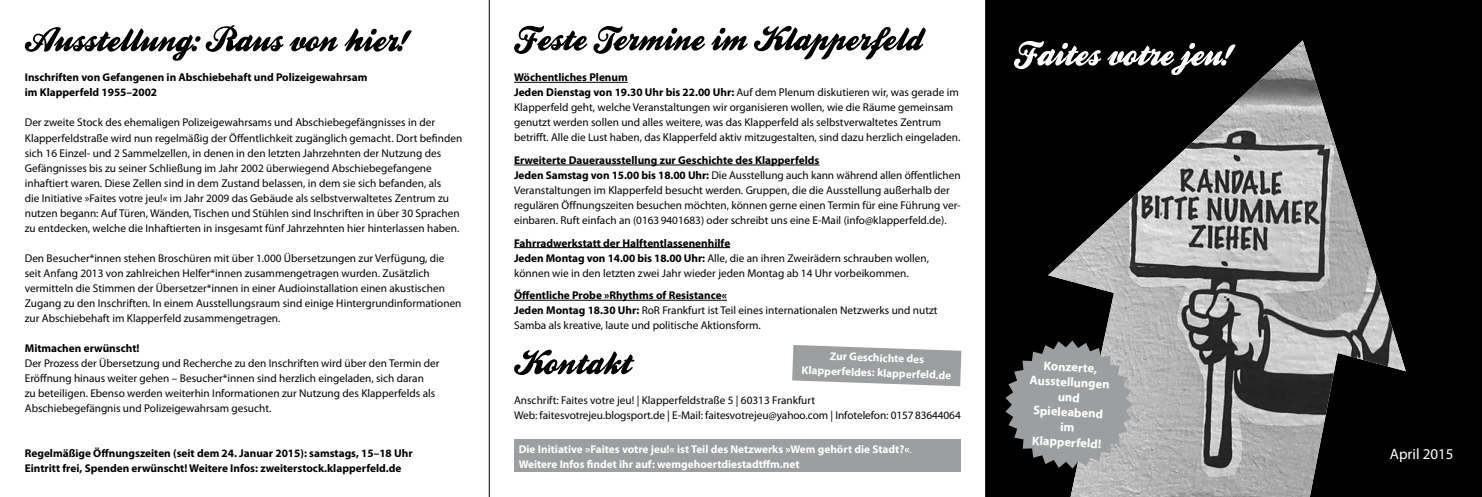
<style>
.page{position:relative;width:1482px;height:497px;background:#fff}
.page>*{position:absolute;margin:0;border:0;box-sizing:border-box;transform-origin:0 0}
.t1{font:15px "Myriad Pro";color:#fff}
.t2{font:700 12.5px/15px "Myriad Pro";color:#fff;text-align:center}
.Copy{font:11.25px/15px "Myriad Pro";color:#000}
.Copy-2{font:700 11.25px/15px "Myriad Pro";color:#000}
.Copy-3{font:700 11.25px/15px "Myriad Pro";color:#fff}
.s1{font-weight:700}
.s2{font-weight:400}
</style>
<div class="page">
<div style="left:985px;top:0;width:496px;height:496px;background:#000"></div>
<svg style="left:1014px;top:41px;width:34px;height:29px"></svg>
<img style="left:1048px;top:40px;width:357px;height:456px">
<hr style="left:514px;top:82px;width:113px;height:1px;background:#000">
<hr style="left:514px;top:164px;width:305px;height:1px;background:#000">
<hr style="left:514px;top:247px;width:216px;height:1px;background:#000">
<hr style="left:514px;top:299px;width:213px;height:1px;background:#000">
<svg style="left:514px;top:26px;width:411px;height:33px"></svg>
<svg style="left:514px;top:349px;width:120px;height:25px"></svg>
<div style="left:514px;top:439px;width:446px;height:32px;background:#9c9e9f"></div>
<svg style="left:792px;top:345px;width:169px;height:41px;background:#a9abac"></svg>
<svg style="left:25px;top:25px;width:386px;height:36px"></svg>
<svg style="left:1005px;top:340px;width:127px;height:128px"></svg>
<hr style="left:489px;top:0;width:1px;height:496px;background:#000">
<p class="Copy-2" style="left:25px;top:70px;width:344px">Inschriften von Gefangenen in Abschiebehaft und Polizeigewahrsam im Klapperfeld 1955–2002</p>
<p class="Copy" style="left:25px;top:115px;width:439px">Der zweite Stock des ehemaligen Polizeigewahrsams und Abschiebegefängnisses in der Klapperfeldstraße wird nun regelmäßig der Öffentlichkeit zugänglich gemacht. Dort befinden sich 16 Einzel- und 2 Sammelzellen, in denen in den letzten Jahrzehnten der Nutzung des Gefängnisses bis zu seiner Schließung im Jahr 2002 überwiegend Abschiebegefangene inhaftiert waren. Diese Zellen sind in dem Zustand belassen, in dem sie sich befanden, als<br>die Initiative »Faites votre jeu!« im Jahr 2009 das Gebäude als selbstverwaltetes Zentrum zu nutzen begann: Auf Türen, Wänden, Tischen und Stühlen sind Inschriften in über 30 Sprachen zu entdecken, welche die Inhaftierten in insgesamt fünf Jahrzehnten hier hinterlassen haben.</p>
<p class="Copy" style="left:25px;top:250px;width:438px">Den Besucher*innen stehen Broschüren mit über 1.000 Übersetzungen zur Verfügung, die seit Anfang 2013 von zahlreichen Helfer*innen zusammengetragen wurden. Zusätzlich vermitteln die Stimmen der Übersetzer*innen in einer Audioinstallation einen akustischen Zugang zu den Inschriften. In einem Ausstellungsraum sind einige Hintergrundinformationen zur Abschiebehaft im Klapperfeld zusammengetragen.</p>
<p class="Copy-2" style="left:25px;top:340px;width:116px">Mitmachen erwünscht!</p>
<p class="Copy" style="left:25px;top:355px;width:416px">Der Prozess der Übersetzung und Recherche zu den Inschriften wird über den Termin der Eröffnung hinaus weiter gehen – Besucher*innen sind herzlich eingeladen, sich daran<br>zu beteiligen. Ebenso werden weiterhin Informationen zur Nutzung des Klapperfelds als Abschiebegefängnis und Polizeigewahrsam gesucht.</p>
<p class="Copy-2" style="left:25px;top:445px;width:389px">Regelmäßige Öffnungszeiten (seit dem 24. Januar 2015): samstags, 15–18 Uhr</p>
<p class="Copy-2" style="left:25px;top:460px;width:378px">Eintritt frei, Spenden erwünscht! Weitere Infos: zweiterstock.klapperfeld.de</p>
<p class="Copy-2" style="left:514px;top:69px;width:115px">Wöchentliches Plenum</p>
<p class="Copy" style="left:514px;top:85px;width:448px"><span class="s1">Jeden Dienstag von 19.30 Uhr bis 22.00 Uhr:</span> Auf dem Plenum diskutieren wir, was gerade im Klapperfeld geht, welche Veranstaltungen wir organisieren wollen, wie die Räume gemeinsam genutzt werden sollen und alles weitere, was das Klapperfeld als selbstverwaltetes Zentrum betrifft. Alle die Lust haben, das Klapperfeld aktiv mitzugestalten, sind dazu herzlich eingeladen.</p>
<p class="Copy-2" style="left:514px;top:152px;width:307px">Erweiterte Dauerausstellung zur Geschichte des Klapperfelds</p>
<p class="Copy" style="left:514px;top:167px;width:448px"><span class="s1">Jeden Samstag von 15.00 bis 18.00 Uhr:</span> Die Ausstellung auch kann während allen öffentlichen Veranstaltungen im Klapperfeld besucht werden. Gruppen, die die Ausstellung außerhalb der regulären Öffnungszeiten besuchen möchten, können gerne einen Termin für eine Führung ver&shy;einbaren. Ruft einfach an (01639401683) oder schreibt uns eine E-Mail (info@klapperfeld.de).</p>
<p class="Copy-2" style="left:514px;top:234px;width:218px">Fahrradwerkstatt der Halftentlassenenhilfe</p>
<p class="Copy" style="left:514px;top:250px;width:416px"><span class="s1">Jeden Montag von 14.00 bis 18.00 Uhr:</span> Alle, die an ihren Zweirädern schrauben wollen, können wie in den letzten zwei Jahr wieder jeden Montag ab 14 Uhr vorbeikommen.</p>
<p class="Copy-2" style="left:514px;top:287px;width:214px">Öffentliche Probe »Rhythms of Resistance«</p>
<p class="Copy" style="left:514px;top:302px;width:425px"><span class="s1">Jeden Montag 18.30 Uhr:</span> RoR Frankfurt ist Teil eines internationalen Netzwerks und nutzt<br>Samba als kreative, laute und politische Aktionsform.</p>
<p class="Copy-3" style="left:802px;top:347px;width:151px;text-align:center;rotate:2deg">Zur Geschichte des<br>Klapperfeldes: klapperfeld.de</p>
<p class="Copy" style="left:514px;top:392px;width:302px">Anschrift: Faites votre jeu! | Klapperfeldstraße 5 | 60313 Frankfurt</p>
<p class="Copy" style="left:514px;top:407px;width:448px">Web: faitesvotrejeu.blogsport.de | E-Mail: faitesvotrejeu@yahoo.com | Infotelefon: 015783644064</p>
<p class="Copy-3" style="left:518px;top:440px;width:394px">Die Initiative »Faites votre jeu!« ist Teil des Netzwerks »Wem gehört die Stadt?«<span class="s2">.<br></span>Weitere Infos findet ihr auf: wemgehoertdiestadtffm.net</p>
<p class="t2" style="left:1030px;top:356px;width:82px;rotate:3deg">Konzerte,<br>Ausstellungen und<br>Spieleabend im<br>Klapperfeld!</p>
<p class="t1" style="left:1389px;top:444px;width:65px">April 2015</p>
</div>
